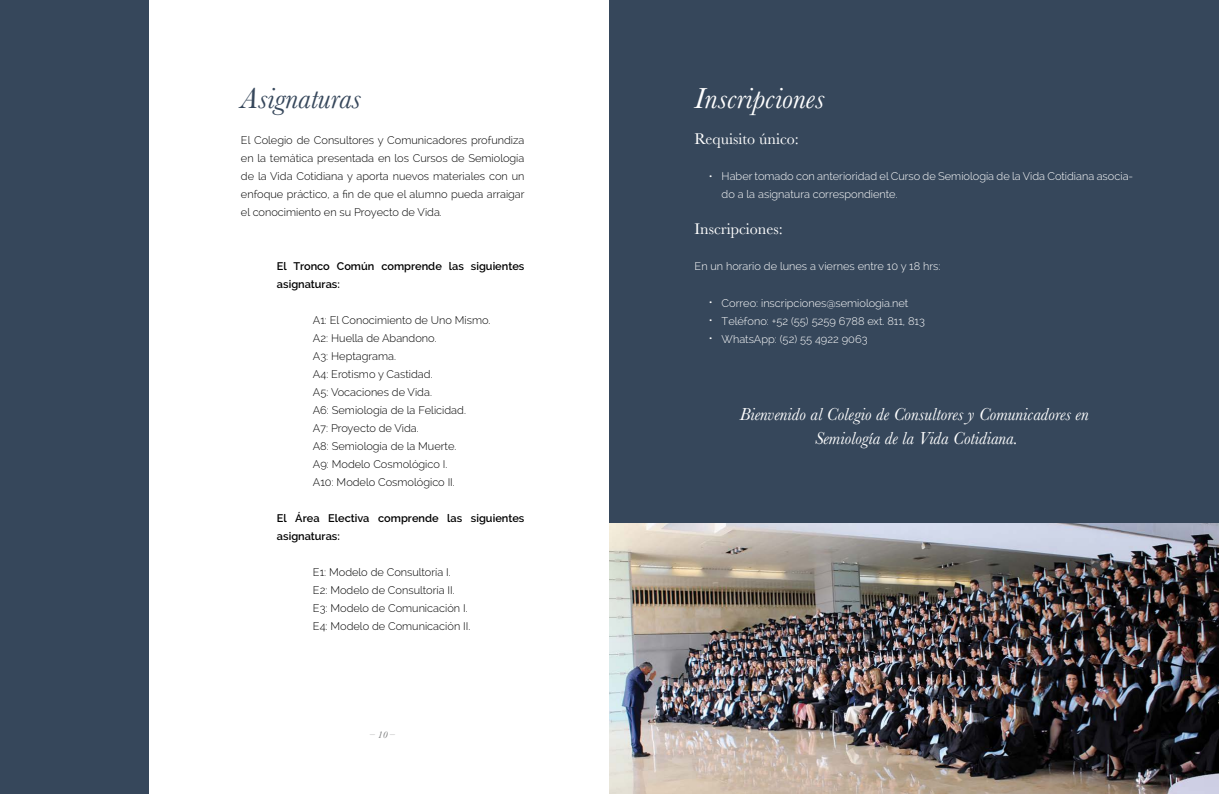
<style>
.page{position:relative;width:1219px;height:794px;background:#fff}
.page>*{position:absolute;margin:0;border:0;box-sizing:border-box;transform-origin:0 0}
.t1{font:italic 30px "Baskerville";color:#fff}
.t2{font:italic 30px "Baskerville";color:#36475b}
.t3{font:italic 18px/24px "Baskerville";color:#fff;text-align:center}
.t4{font:16px "Baskerville";color:#fff}
.t5{font:300 11px/18px "Raleway";color:#000}
.t6{font:300 11px/18px "Raleway";color:#fff;text-align:justify}
.t7{font:600 11px/18px "Raleway";color:#000}
.t8{font:italic 10px "Baskerville";color:#707172}
</style>
<div class="page">
<div style="left:609px;top:0;width:610px;height:551px;background:#36475b"></div>
<div style="left:0;top:0;width:149px;height:794px;background:#36475b"></div>
<img style="left:609px;top:523px;width:610px;height:271px">
<h1 class="t2" style="left:241px;top:78px;width:122px">Asignaturas</h1>
<p class="t5" style="left:241px;top:131px;width:285px;text-align:justify">El Colegio de Consultores y Comunicadores profundiza en la temática presentada en los Cursos de Semiología de la Vida Cotidiana y aporta nuevos materiales con un enfoque práctico, a fin de que el alumno pueda arraigar el conocimiento en su Proyecto de Vida.</p>
<p class="t7" style="left:277px;top:257px;width:249px">El Tronco Común comprende las siguientes asignaturas:</p>
<p class="t5" style="left:313px;top:311px;width:179px">A1: El Conocimiento de Uno Mismo.<br>A2: Huella de Abandono.<br>A3: Heptagrama.<br>A4: Erotismo y Castidad.<br>A5: Vocaciones de Vida.<br>A6: Semiología de la Felicidad.<br>A7: Proyecto de Vida.<br>A8: Semiología de la Muerte.<br>A9: Modelo Cosmológico I.<br>A10: Modelo Cosmológico II.</p>
<p class="t7" style="left:277px;top:509px;width:249px">El Área Electiva comprende las siguientes asignaturas:</p>
<p class="t5" style="left:313px;top:563px;width:159px">E1: Modelo de Consultoría I.<br>E2: Modelo de Consultoría II.<br>E3: Modelo de Comunicación I.<br>E4: Modelo de Comunicación II.</p>
<p class="t8" style="left:370px;top:728px;width:26px">– 10 –</p>
<h1 class="t1" style="left:695px;top:78px;width:131px">Inscripciones</h1>
<h3 class="t4" style="left:695px;top:129px;width:106px">Requisito único:</h3>
<p class="t6" style="left:709px;top:167px;width:5px">•</p>
<p class="t6" style="left:722px;top:167px;width:413px">Haber tomado con anterioridad el Curso de Semiología de la Vida Cotidiana asocia&shy;do a la asignatura correspondiente.</p>
<h3 class="t4" style="left:695px;top:219px;width:90px">Inscripciones:</h3>
<p class="t6" style="left:695px;top:257px;width:247px">En un horario de lunes a viernes entre 10 y 18 hrs:</p>
<p class="t6" style="left:709px;top:293px;width:5px">• • •</p>
<p class="t6" style="left:722px;top:293px;width:188px">Correo: inscripciones@semiologia.net</p>
<p class="t6" style="left:722px;top:329px;width:147px">WhatsApp: (52) 55 4922 9063</p>
<p class="t6" style="left:722px;top:312px;width:205px">Teléfono: +52 (55) 5259 6788 ext. 811, 813</p>
<h2 class="t3" style="left:740px;top:402px;width:350px">Bienvenido al Colegio de Consultores y Comunicadores en<br>Semiología de la Vida Cotidiana.</h2>
</div>
